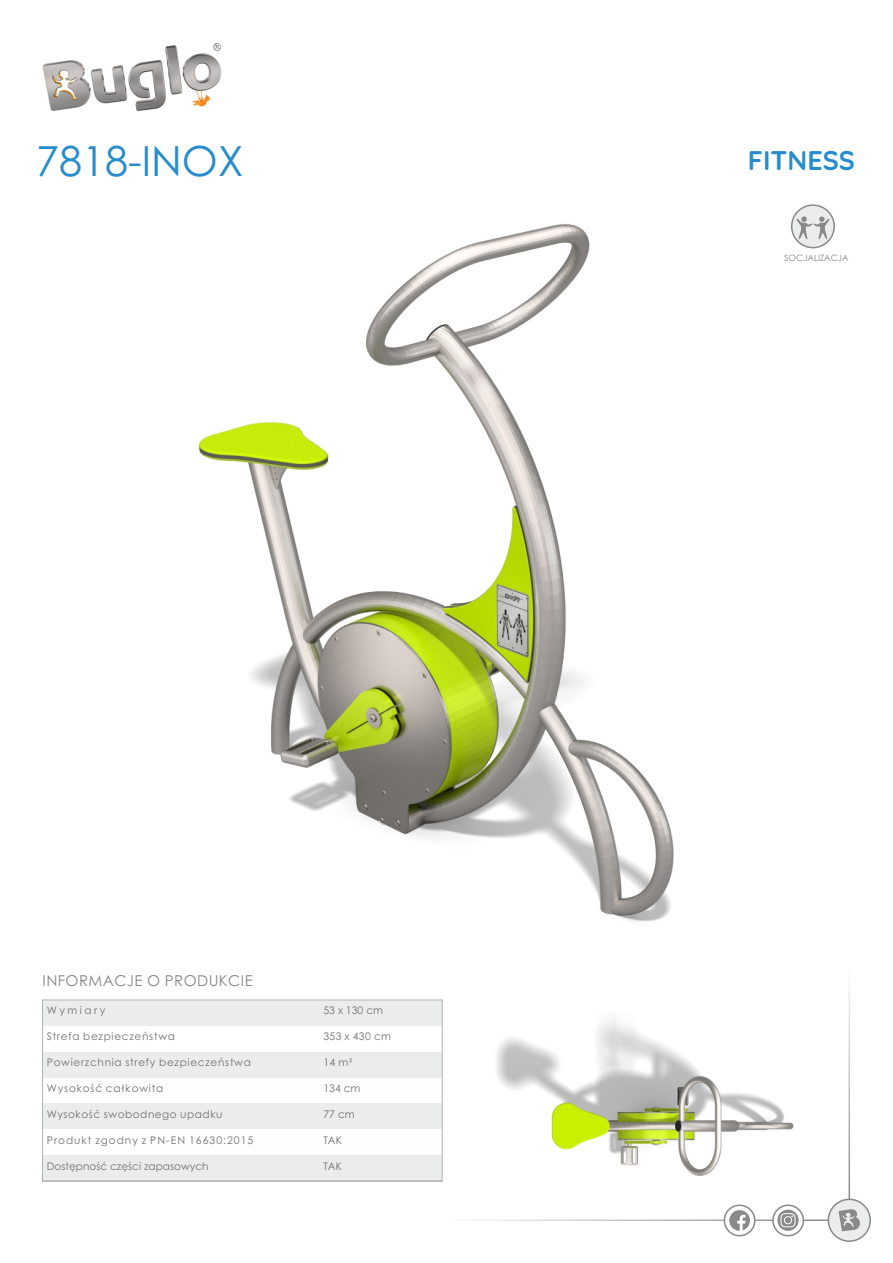
<style>
.page{position:relative;width:893px;height:1263px;background:#fff}
.page>*{position:absolute;margin:0;border:0;box-sizing:border-box;transform-origin:0 0}
.t1{font:41.4px "Century Gothic";color:#278ccc}
.t2{font:700 27px "Quicksand";color:#278ccc}
.t3{font:15px "Century Gothic";letter-spacing:.03em;color:#898989}
.t4{font:10.5px "Century Gothic";letter-spacing:.065em;color:#727271}
.t5{font:10.5px "Century Gothic";letter-spacing:.095em;color:#727271}
.t6{font:10.5px "Century Gothic";color:#727271}
.t7{font:10.5px "Century Gothic";letter-spacing:.235em;color:#727271}
.t8{font:8.7px "Century Gothic";color:#898989}
</style>
<div class="page">
<hr style="left:443px;top:1219px;width:386px;height:2px;background:#898989">
<img style="left:42px;top:43px;width:180px;height:68px">
<div style="left:828px;top:1198px;width:43px;height:44px;background:#ebecec;border:2px solid #898989;border-radius:50%"></div>
<svg style="left:839px;top:1209px;width:21px;height:22px"></svg>
<svg style="left:724px;top:1204px;width:31px;height:32px"></svg>
<svg style="left:729px;top:1210px;width:21px;height:21px"></svg>
<svg style="left:772px;top:1204px;width:32px;height:32px"></svg>
<hr style="left:848px;top:963px;width:2px;height:236px;background:#898989">
<div style="left:43px;top:1000px;width:276px;height:25px;background:#ebecec"></div>
<div style="left:319px;top:1000px;width:123px;height:25px;background:#ebecec"></div>
<div style="left:43px;top:1052px;width:276px;height:26px;background:#ebecec"></div>
<div style="left:319px;top:1052px;width:123px;height:26px;background:#ebecec"></div>
<div style="left:43px;top:1103px;width:276px;height:26px;background:#ebecec"></div>
<div style="left:319px;top:1103px;width:123px;height:26px;background:#ebecec"></div>
<div style="left:43px;top:1155px;width:276px;height:26px;background:#ebecec"></div>
<div style="left:319px;top:1155px;width:123px;height:26px;background:#ebecec"></div>
<hr style="left:42px;top:999px;width:1px;height:182px;background:#b2b3b3">
<hr style="left:442px;top:999px;width:1px;height:182px;background:#b2b3b3">
<hr style="left:42px;top:1181px;width:401px;height:1px;background:#898989">
<hr style="left:42px;top:999px;width:401px;height:1px;background:#b2b3b3">
<svg style="left:777px;top:1209px;width:22px;height:22px"></svg>
<svg style="left:780px;top:1213px;width:15px;height:14px"></svg>
<img style="left:198px;top:224px;width:476px;height:697px">
<img style="left:496px;top:1020px;width:298px;height:156px">
<svg style="left:791px;top:204px;width:44px;height:44px"></svg>
<svg style="left:797px;top:216px;width:32px;height:23px"></svg>
<h1 class="t1" style="left:36px;top:145px;width:208px">7818-INOX</h1>
<h3 class="t3" style="left:43px;top:975px;width:212px">INFORMACJE O PRODUKCIE</h3>
<p class="t7" style="left:47px;top:1006px;width:60px">Wymiary</p>
<p class="t4" style="left:323px;top:1006px;width:61px">53 x 130 cm</p>
<p class="t4" style="left:47px;top:1032px;width:130px">Strefa bezpieczeństwa</p>
<p class="t4" style="left:323px;top:1032px;width:69px">353 x 430 cm</p>
<p class="t4" style="left:47px;top:1058px;width:206px">Powierzchnia strefy bezpieczeństwa</p>
<p class="t4" style="left:323px;top:1058px;width:30px">14 m²</p>
<p class="t4" style="left:47px;top:1084px;width:118px">Wysokość całkowita</p>
<p class="t4" style="left:323px;top:1084px;width:39px">134 cm</p>
<p class="t4" style="left:47px;top:1110px;width:177px">Wysokość swobodnego upadku</p>
<p class="t4" style="left:323px;top:1110px;width:33px">77 cm</p>
<p class="t5" style="left:47px;top:1136px;width:208px">Produkt zgodny z PN-EN 16630:2015</p>
<p class="t4" style="left:323px;top:1136px;width:20px">TAK</p>
<p class="t6" style="left:47px;top:1162px;width:163px">Dostępność części zapasowych</p>
<p class="t4" style="left:323px;top:1162px;width:20px">TAK</p>
<h2 class="t2" style="left:748px;top:143px;width:109px">FITNESS</h2>
<p class="t8" style="left:784px;top:254px;width:66px">SOCJALIZACJA</p>
</div>
